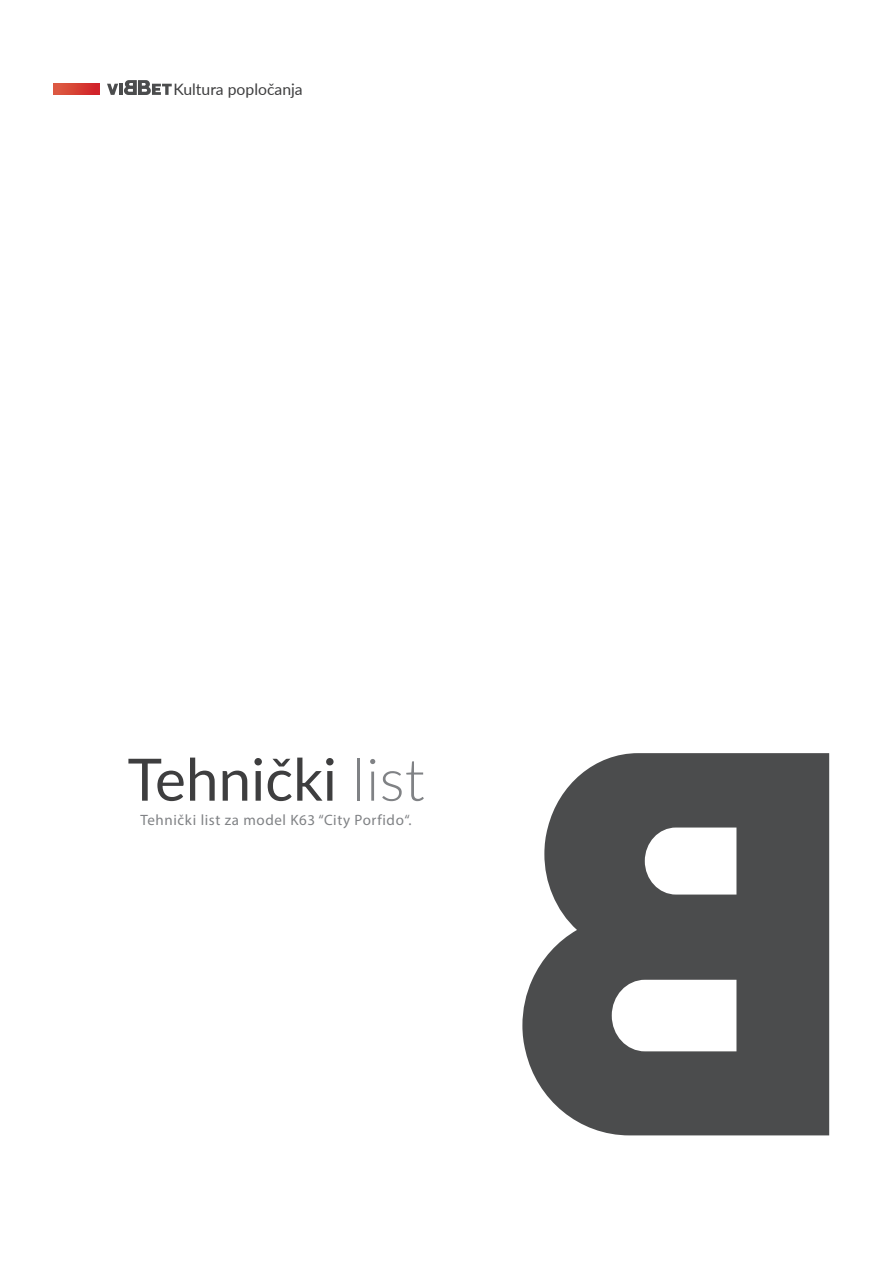
<style>
.page{position:relative;width:893px;height:1263px;background:#fff}
.page>*{position:absolute;margin:0;border:0;box-sizing:border-box;transform-origin:0 0}
.Naslov_tamno{font:58.5px "Lato";color:#3e3e3f}
.Naslov_tamno-2{font:15.75px "Lato";color:#3e3e3f}
.Glavni_text_svetlo{font:15px "Myriad Pro";letter-spacing:.04em;color:#808285}
.s1{font-weight:300;color:#808285}
</style>
<div class="page">
<svg style="left:522px;top:753px;width:307px;height:382px;fill:#4b4c4d"></svg>
<svg style="left:107px;top:80px;width:65px;height:15px"></svg>
<svg style="left:54px;top:84px;width:46px;height:11px"></svg>
<p class="Naslov_tamno-2" style="left:173px;top:78px;width:131px">Kultura popločanja</p>
<p class="Naslov_tamno" style="left:128px;top:737px;width:299px">Tehnički <span class="s1">list</span></p>
<p class="Glavni_text_svetlo" style="left:140px;top:810px;width:273px">Tehnički list za model K63 “City Porfido“.</p>
</div>
